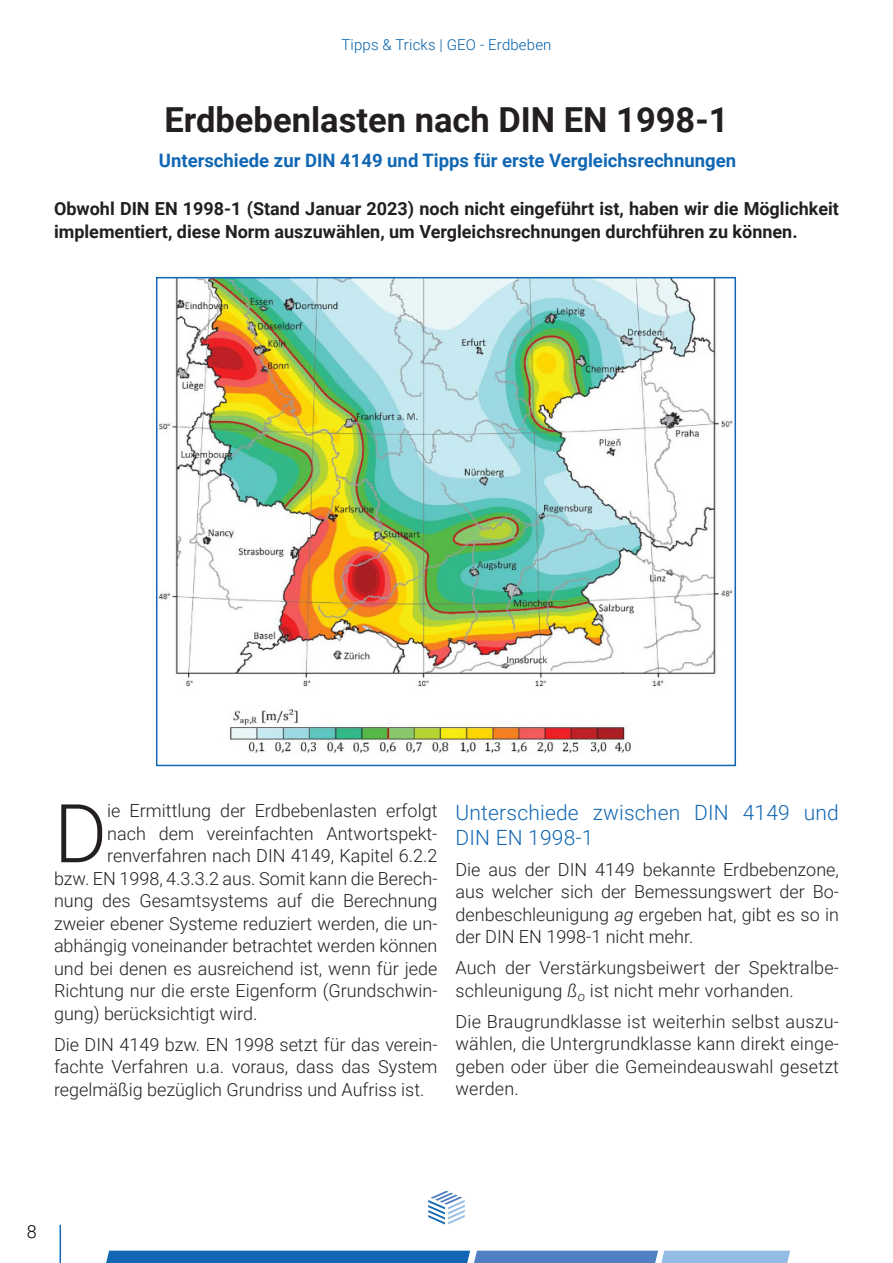
<style>
.page{position:relative;width:893px;height:1263px;background:#fff}
.page>*{position:absolute;margin:0;border:0;box-sizing:border-box;transform-origin:0 0}
.t1{font:300 81.3px "Roboto";color:#231f20}
.t2{font:700 34.5px "Roboto";color:#231f20}
.t3{font:300 21px/25.2px "Roboto";letter-spacing:.01em;color:#1167b3}
.t4{font:700 18.45px "Roboto";color:#1167b3}
.t5{font:300 18px/22.5px "Roboto";color:#231f20;text-align:justify}
.t6{font:700 18px/22.5px "Roboto";color:#231f20}
.t7{font:300 18px "Roboto";color:#000}
.t8{font:300 15px "Roboto";letter-spacing:.01em;color:#005faa}
.s1{font-style:italic}
</style>
<div class="page">
<svg style="left:106px;top:1251px;width:684px;height:12px;background:#3f80c1"></svg>
<svg style="left:428px;top:1191px;width:37px;height:33px"></svg>
<hr style="left:60px;top:1225px;width:1px;height:38px;background:#1167b3">
<img style="left:159px;top:280px;width:574px;height:473px">
<div style="left:156px;top:277px;width:580px;height:489px;border:2px solid #1167b3"></div>
<p class="t8" style="left:341px;top:34px;width:212px">Tipps &amp; Tricks | GEO - Erdbeben</p>
<h2 class="t2" style="left:164px;top:96px;width:566px">Erdbebenlasten nach DIN EN 1998-1</h2>
<p class="t4" style="left:159px;top:148px;width:579px">Unterschiede zur DIN 4149 und Tipps für erste Vergleichsrechnungen</p>
<p class="t6" style="left:54px;top:197px;width:786px">Obwohl DIN EN 1998-1 (Stand Januar 2023) noch nicht eingeführt ist, haben wir die Möglichkeit implementiert, diese Norm auszuwählen, um Vergleichsrechnungen durchführen zu können.</p>
<h1 class="t1" style="left:54px;top:776px;width:55px">D</h1>
<p class="t5" style="left:107px;top:799px;width:332px">ie Ermittlung der Erdbebenlasten erfolgt</p>
<p class="t5" style="left:107px;top:821px;width:332px">nach dem vereinfachten Antwortspekt-</p>
<p class="t5" style="left:107px;top:844px;width:332px">renverfahren nach DIN 4149, Kapitel 6.2.2</p>
<p class="t5" style="left:54px;top:866px;width:385px">bzw. EN 1998, 4.3.3.2 aus. Somit kann die Berech-</p>
<p class="t5" style="left:54px;top:889px;width:385px">nung des Gesamtsystems auf die Berechnung</p>
<p class="t5" style="left:54px;top:911px;width:385px">zweier ebener Systeme reduziert werden, die un-</p>
<p class="t5" style="left:54px;top:934px;width:385px">abhängig voneinander betrachtet werden können</p>
<p class="t5" style="left:54px;top:956px;width:385px">und bei denen es ausreichend ist, wenn für jede</p>
<p class="t5" style="left:54px;top:979px;width:385px">Richtung nur die erste Eigenform (Grundschwin-</p>
<p class="t5" style="left:54px;top:1001px;width:205px">gung) berücksichtigt wird.</p>
<p class="t5" style="left:54px;top:1032px;width:385px">Die DIN 4149 bzw. EN 1998 setzt für das verein&shy;fachte Verfahren u.a. voraus, dass das System regelmäßig bezüglich Grundriss und Aufriss ist.</p>
<p class="t3" style="left:455px;top:799px;width:385px">Unterschiede zwischen DIN 4149 und<br>DIN EN 1998-1</p>
<p class="t5" style="left:455px;top:857px;width:385px">Die aus der DIN 4149 bekannte Erdbebenzone, aus welcher sich der Bemessungswert der Bo&shy;denbeschleunigung <span class="s1">ag</span> ergeben hat, gibt es so in der DIN EN 1998-1 nicht mehr.</p>
<p class="t5" style="left:455px;top:956px;width:385px">Auch der Verstärkungsbeiwert der Spektralbe&shy;schleunigung <span class="s1">ß</span><sub>o</sub> ist nicht mehr vorhanden.</p>
<p class="t5" style="left:455px;top:1009px;width:385px">Die Braugrundklasse ist weiterhin selbst auszu&shy;wählen, die Untergrundklasse kann direkt einge&shy;geben oder über die Gemeindeauswahl gesetzt werden.</p>
<p class="t7" style="left:27px;top:1219px;width:11px">8</p>
</div>
